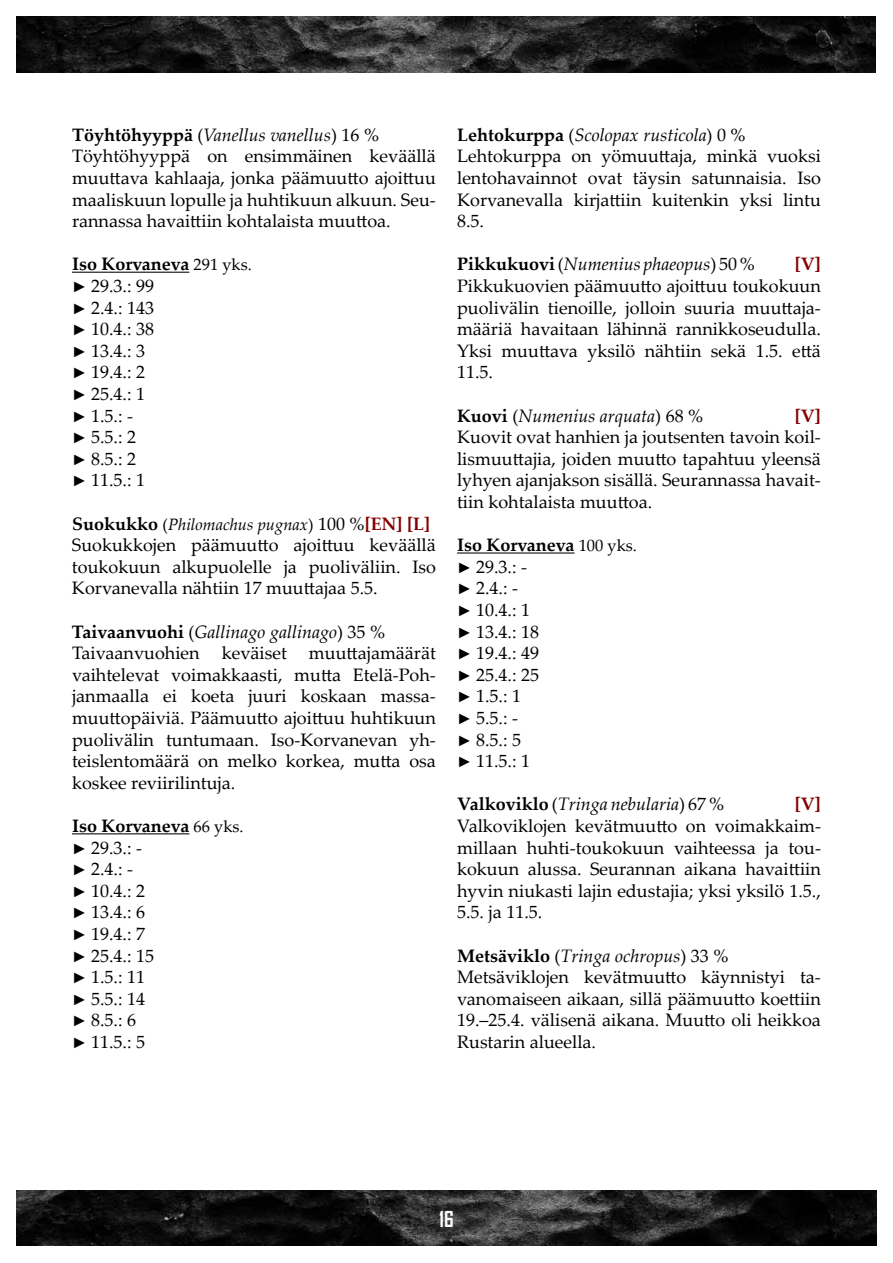
<style>
.page{position:relative;width:893px;height:1263px;background:#fff}
.page>*{position:absolute;margin:0;border:0;box-sizing:border-box;transform-origin:0 0}
.t1{font:700 21px "Agency FB";color:#fff}
.t2{font:18px/21.6px "Palatino Linotype";color:#000}
.t3{font:italic 18px "Palatino Linotype";color:#000}
.t4{font:700 18px "Palatino Linotype";color:#830000}
.t5{font:italic 16.5px "Palatino Linotype";color:#000}
.s1{font-weight:700}
.s2{font-style:italic}
.s3{font-size:16.5px}
.s4{font-family:"Arial";font-size:15px}
.s5{font-weight:700;font-style:normal;font-size:18px}
.s6{font-style:normal}
.s7{font-style:normal;font-size:18px}
.s8{font-weight:700;font-style:normal;font-size:18px;color:#830000}
.s9{font-weight:700;font-style:normal}
</style>
<div class="page">
<img style="left:17px;top:1191px;width:859px;height:55px">
<img style="left:17px;top:17px;width:859px;height:55px">
<hr style="left:72px;top:272px;width:117px;height:1px;background:#000">
<hr style="left:72px;top:833px;width:117px;height:1px;background:#000">
<hr style="left:457px;top:552px;width:117px;height:1px;background:#000">
<p class="t2" style="left:72px;top:123px;width:365px"><span class="s1">Töyhtöhyyppä</span> (<span class="s2">Vanellus vanellus</span>) 16 % Töyhtöhyyppä on ensimmäinen keväällä muuttava kahlaaja, jonka päämuutto ajoittuu maaliskuun lopulle ja huhtikuun alkuun. Seu&shy;rannassa havaittiin kohtalaista muuttoa.</p>
<p class="t2" style="left:72px;top:253px;width:181px"><span class="s1">Iso Korvaneva</span> <span class="s3">291 yks. </span><span class="s4">►</span> 29.3.: 99<br><span class="s4">►</span> 2.4.: 143<br><span class="s4">►</span> 10.4.: 38<br><span class="s4">►</span> 13.4.: 3<br><span class="s4">►</span> 19.4.: 2<br><span class="s4">►</span> 25.4.: 1<br><span class="s4">►</span> 1.5.: -<br><span class="s4">►</span> 5.5.: 2<br><span class="s4">►</span> 8.5.: 2<br><span class="s4">►</span> 11.5.: 1</p>
<p class="t5" style="left:72px;top:512px;width:359px"><span class="s5">Suokukko</span> <span class="s6">(</span>Philomachus pugnax<span class="s6">)</span> <span class="s7">100 %</span><span class="s8">[EN] [L]</span></p>
<p class="t2" style="left:72px;top:534px;width:365px;text-align:justify">Suokukkojen päämuutto ajoittuu keväällä toukokuun alkupuolelle ja puoliväliin. Iso Korvanevalla nähtiin 17 muuttajaa 5.5.</p>
<p class="t2" style="left:72px;top:620px;width:365px"><span class="s1">Taivaanvuohi</span> (<span class="s2">Gallinago gallinago</span>) 35 % Taivaanvuohien keväiset muuttajamäärät vaihtelevat voimakkaasti, mutta Etelä-Poh&shy;janmaalla ei koeta juuri koskaan massa&shy;muuttopäiviä. Päämuutto ajoittuu huhtikuun puolivälin tuntumaan. Iso-Korvanevan yh&shy;teislentomäärä on melko korkea, mutta osa koskee reviirilintuja.</p>
<p class="t2" style="left:72px;top:814px;width:173px"><span class="s1">Iso Korvaneva</span> <span class="s3">66 yks. </span><span class="s4">►</span> 29.3.: -<br><span class="s4">►</span> 2.4.: -<br><span class="s4">►</span> 10.4.: 2<br><span class="s4">►</span> 13.4.: 6<br><span class="s4">►</span> 19.4.: 7<br><span class="s4">►</span> 25.4.: 15<br><span class="s4">►</span> 1.5.: 11<br><span class="s4">►</span> 5.5.: 14<br><span class="s4">►</span> 8.5.: 6<br><span class="s4">►</span> 11.5.: 5</p>
<p class="t2" style="left:457px;top:123px;width:365px"><span class="s1">Lehtokurppa</span> (<span class="s2">Scolopax rusticola</span>) 0 % Lehtokurppa on yömuuttaja, minkä vuoksi lentohavainnot ovat täysin satunnaisia. Iso Korvanevalla kirjattiin kuitenkin yksi lintu 8.5.</p>
<p class="t3" style="left:457px;top:251px;width:299px"><span class="s9">Pikkukuovi</span> <span class="s6">(</span>Numenius phaeopus<span class="s6">) 50 %</span></p>
<p class="t4" style="left:795px;top:251px;width:27px">[V]</p>
<p class="t2" style="left:457px;top:274px;width:365px;text-align:justify">Pikkukuovien päämuutto ajoittuu toukokuun puolivälin tienoille, jolloin suuria muuttaja&shy;määriä havaitaan lähinnä rannikkoseudulla.<br>Yksi muuttava yksilö nähtiin sekä 1.5. että 11.5.</p>
<p class="t3" style="left:457px;top:403px;width:248px"><span class="s9">Kuovi</span> <span class="s6">(</span>Numenius arquata<span class="s6">) 68 %</span></p>
<p class="t4" style="left:795px;top:403px;width:27px">[V]</p>
<p class="t2" style="left:457px;top:426px;width:365px;text-align:justify">Kuovit ovat hanhien ja joutsenten tavoin koil&shy;lismuuttajia, joiden muutto tapahtuu yleensä lyhyen ajanjakson sisällä. Seurannassa havait&shy;tiin kohtalaista muuttoa.</p>
<p class="t2" style="left:457px;top:534px;width:181px"><span class="s1">Iso Korvaneva</span> <span class="s3">100 yks. </span><span class="s4">►</span> 29.3.: -<br><span class="s4">►</span> 2.4.: -<br><span class="s4">►</span> 10.4.: 1<br><span class="s4">►</span> 13.4.: 18<br><span class="s4">►</span> 19.4.: 49<br><span class="s4">►</span> 25.4.: 25<br><span class="s4">►</span> 1.5.: 1<br><span class="s4">►</span> 5.5.: -<br><span class="s4">►</span> 8.5.: 5<br><span class="s4">►</span> 11.5.: 1</p>
<p class="t3" style="left:457px;top:791px;width:269px"><span class="s9">Valkoviklo</span> <span class="s6">(</span>Tringa nebularia<span class="s6">) 67 %</span></p>
<p class="t4" style="left:795px;top:791px;width:27px">[V]</p>
<p class="t2" style="left:457px;top:814px;width:365px;text-align:justify">Valkoviklojen kevätmuutto on voimakkaim&shy;millaan huhti-toukokuun vaihteessa ja tou&shy;kokuun alussa. Seurannan aikana havaittiin hyvin niukasti lajin edustajia; yksi yksilö 1.5., 5.5. ja 11.5.</p>
<p class="t2" style="left:457px;top:944px;width:365px"><span class="s1">Metsäviklo</span> (<span class="s2">Tringa ochropus</span>) 33 % Metsäviklojen kevätmuutto käynnistyi ta&shy;vanomaiseen aikaan, sillä päämuutto koettiin 19.–25.4. välisenä aikana. Muutto oli heikkoa Rustarin alueella.</p>
<p class="t1" style="left:439px;top:1206px;width:16px">16</p>
</div>
